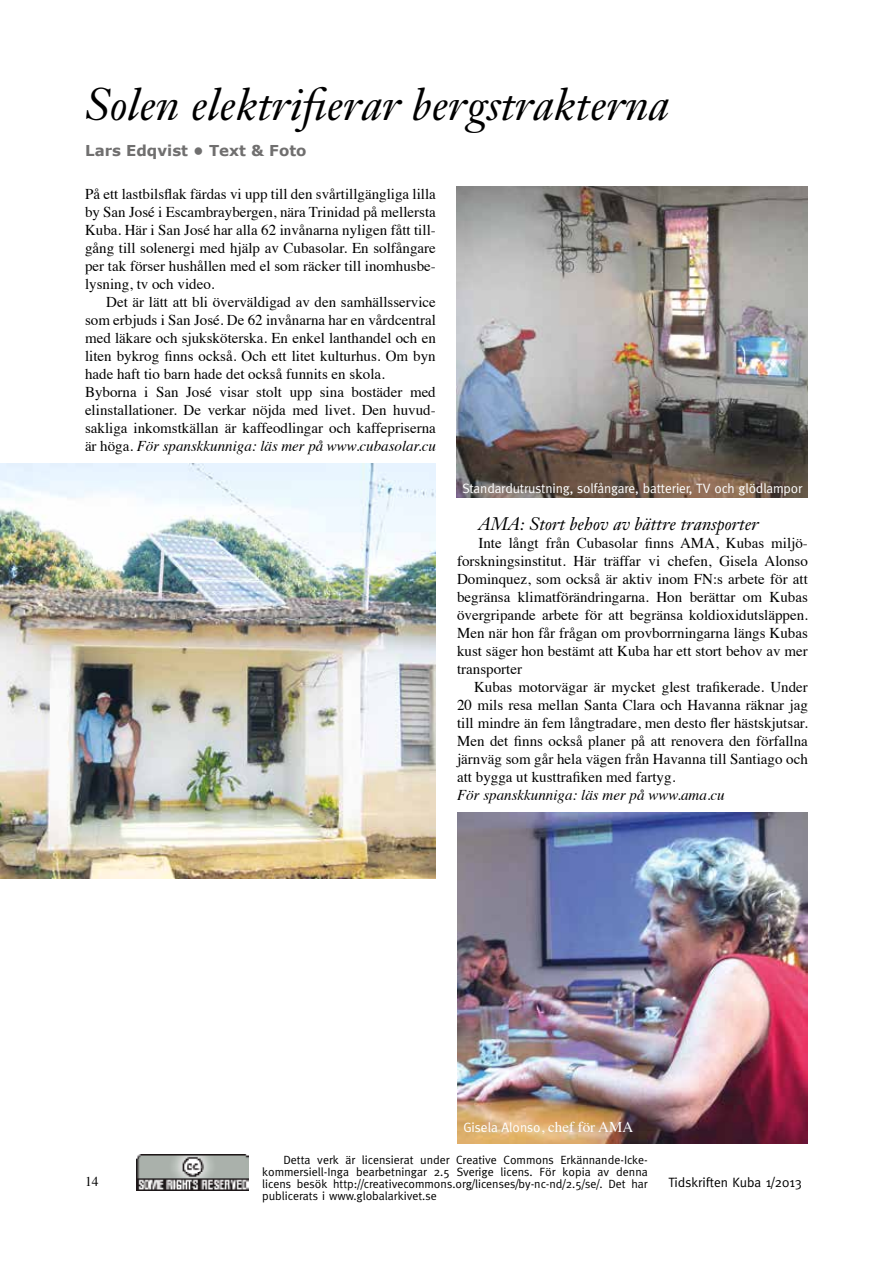
<style>
.page{position:relative;width:893px;height:1263px;background:#fff}
.page>*{position:absolute;margin:0;border:0;box-sizing:border-box;transform-origin:0 0}
.t1{font:italic 45px "Janson Text";color:#000}
.t2{font:italic 18px "Janson Text";color:#000}
.t3{font:15px/18px "Times";color:#000;text-align:justify}
.t4{font:italic 15px "Times";color:#000}
.t5{font:700 15px "Verdana";color:#706f6f}
.t6{font:13.5px "Meta";letter-spacing:-.01em;color:#fff}
.t7{font:13.5px "Meta";color:#000}
.t8{font:13.5px "Times";color:#000}
.t9{font:12px/12px "Meta";color:#000;text-align:justify}
.s1{font-style:italic}
.s2{font-family:"Times";font-size:15px}
</style>
<div class="page">
<img style="left:136px;top:1154px;width:113px;height:36px">
<img style="left:457px;top:813px;width:351px;height:331px">
<img style="left:456px;top:187px;width:352px;height:310px">
<img style="left:0;top:464px;width:435px;height:414px">
<h1 class="t1" style="left:85px;top:76px;width:586px">Solen elektrifierar bergstrakterna</h1>
<p class="t5" style="left:85px;top:141px;width:223px">Lars Edqvist • Text &amp; Foto</p>
<p class="t3" style="left:85px;top:183px;width:352px">På ett lastbilsflak färdas vi upp till den svårtillgängliga lilla by San José i Escambraybergen, nära Trinidad på mellersta Kuba. Här i San José har alla 62 invånarna nyligen fått till&shy;gång till solenergi med hjälp av Cubasolar. En solfångare per tak förser hushållen med el som räcker till inomhusbe&shy;lysning, tv och video.</p>
<p class="t3" style="left:85px;top:291px;width:352px;text-align:left;text-indent:21px">Det är lätt att bli överväldigad av den samhällsservice som erbjuds i San José. De 62 invånarna har en vårdcentral med läkare och sjuksköterska. En enkel lanthandel och en liten bykrog finns också. Och ett litet kulturhus. Om byn hade haft tio barn hade det också funnits en skola.<br>Byborna i San José visar stolt upp sina bostäder med elinstallationer. De verkar nöjda med livet. Den huvud&shy;sakliga inkomstkällan är kaffeodlingar och kaffepriserna är höga. <span class="s1">För spanskkunniga: läs mer på www.cubasolar.cu</span></p>
<p class="t6" style="left:462px;top:480px;width:342px">Standardutrustning, solfångare, batterier, TV och glödlampor</p>
<p class="t2" style="left:478px;top:513px;width:282px">AMA: Stort behov av bättre transporter</p>
<p class="t3" style="left:457px;top:533px;width:352px;text-indent:21px">Inte långt från Cubasolar finns AMA, Kubas miljö&shy;forskningsinstitut. Här träffar vi chefen, Gisela Alonso Dominquez, som också är aktiv inom FN:s arbete för att begränsa klimatförändringarna. Hon berättar om Kubas övergripande arbete för att begränsa koldioxidutsläppen.<br>Men när hon får frågan om provborrningarna längs Kubas kust säger hon bestämt att Kuba har ett stort behov av mer transporter</p>
<p class="t3" style="left:457px;top:677px;width:352px;text-indent:17px">Kubas motorvägar är mycket glest trafikerade. Under 20 mils resa mellan Santa Clara och Havanna räknar jag till mindre än fem långtradare, men desto fler hästskjutsar.<br>Men det finns också planer på att renovera den förfallna järnväg som går hela vägen från Havanna till Santiago och att bygga ut kusttrafiken med fartyg.</p>
<p class="t4" style="left:457px;top:782px;width:269px">För spanskkunniga: läs mer på www.ama.cu</p>
<p class="t6" style="left:463px;top:1119px;width:171px">Gisela Alonso<span class="s2">, chef för AMA</span></p>
<p class="t9" style="left:262px;top:1154px;width:387px;text-indent:21px">Detta verk är licensierat under Creative Commons Erkännande-Icke&shy;kommersiell-Inga bearbetningar 2.5 Sverige licens. För kopia av denna licens besök http://creativecommons.org/licenses/by-nc-nd/2.5/se/. Det har publicerats i www.globalarkivet.se</p>
<p class="t8" style="left:85px;top:1169px;width:15px">14</p>
<p class="t7" style="left:668px;top:1174px;width:135px">Tidskriften Kuba 1/2013</p>
</div>
